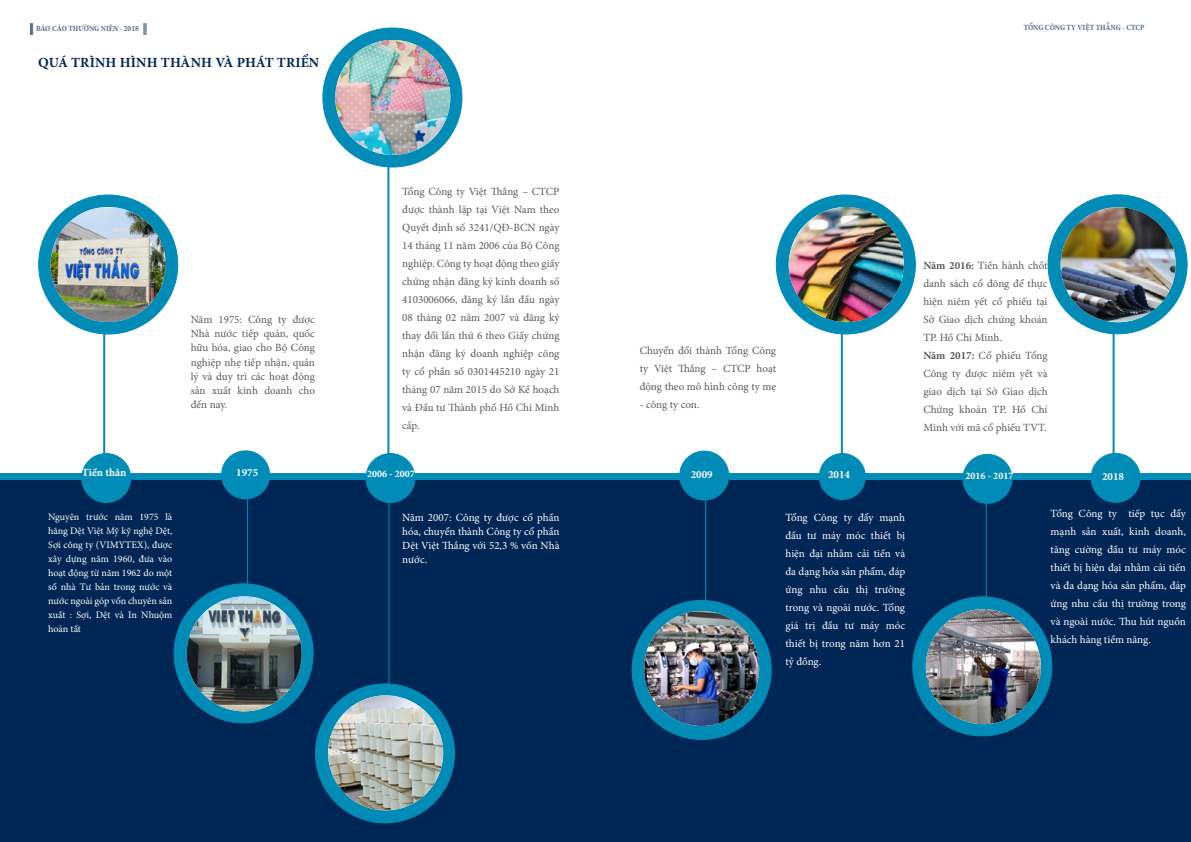
<style>
.page{position:relative;width:1191px;height:842px;background:#fff}
.page>*{position:absolute;margin:0;border:0;box-sizing:border-box;transform-origin:0 0}
.t1{font:700 14px "Minion Pro";letter-spacing:.01em;color:#002656}
.t2{font:11px/18px "Minion Pro";color:#58595b;text-align:justify}
.t3{font:11px/18px "Minion Pro";letter-spacing:-.005em;color:#fff;text-align:justify}
.t4{font:700 11px "Minion Pro";color:#fff}
.t5{font:10px/14px "Minion Pro";color:#fff;text-align:justify}
.t6{font:700 10px "Minion Pro";color:#fff}
.t7{font:700 condensed 8px "Minion Pro";color:#002656}
.s1{font-weight:700}
</style>
<div class="page">
<div style="left:0;top:473px;width:1191px;height:7px;background:#008cb6"></div>
<div style="left:0;top:480px;width:1191px;height:362px;background:#002656"></div>
<div style="left:82px;top:454px;width:49px;height:49px;background:#008cb6;border-radius:50%"></div>
<div style="left:81px;top:453px;width:50px;height:50px;border:1px solid #008cb6;border-radius:50%"></div>
<hr style="left:103px;top:334px;width:2px;height:120px;background:#008cb6">
<div style="left:39px;top:195px;width:139px;height:139px;background:#008cb6;border-radius:50%"></div>
<div style="left:221px;top:450px;width:49px;height:49px;background:#008cb6;border-radius:50%"></div>
<hr style="left:247px;top:499px;width:1px;height:85px;background:#008cb6">
<div style="left:174px;top:584px;width:139px;height:139px;background:#008cb6;border-radius:50%"></div>
<div style="left:366px;top:454px;width:49px;height:49px;background:#008cb6;border-radius:50%"></div>
<div style="left:365px;top:453px;width:50px;height:50px;border:1px solid #008cb6;border-radius:50%"></div>
<hr style="left:387px;top:167px;width:2px;height:287px;background:#008cb6">
<div style="left:323px;top:28px;width:139px;height:139px;background:#008cb6;border-radius:50%"></div>
<hr style="left:388px;top:485px;width:1px;height:199px;background:#008cb6">
<div style="left:315px;top:684px;width:139px;height:139px;background:#008cb6;border-radius:50%"></div>
<img style="left:51px;top:208px;width:115px;height:114px">
<img style="left:187px;top:596px;width:115px;height:115px;border-radius:58px">
<img style="left:335px;top:40px;width:115px;height:115px;border-radius:58px">
<img style="left:328px;top:695px;width:115px;height:115px;border-radius:57px">
<div style="left:819px;top:453px;width:46px;height:46px;background:#008cb6;border-radius:50%"></div>
<div style="left:819px;top:453px;width:47px;height:47px;border:1px solid #008cb6;border-radius:50%"></div>
<hr style="left:841px;top:333px;width:2px;height:120px;background:#008cb6">
<div style="left:776px;top:195px;width:139px;height:139px;background:#008cb6;border-radius:50%"></div>
<hr style="left:705px;top:481px;width:1px;height:120px;background:#008cb6">
<div style="left:632px;top:600px;width:139px;height:139px;background:#008cb6;border-radius:50%"></div>
<div style="left:679px;top:451px;width:49px;height:49px;background:#008cb6;border-radius:50%"></div>
<div style="left:679px;top:451px;width:50px;height:50px;border:1px solid #008cb6;border-radius:50%"></div>
<div style="left:1091px;top:453px;width:49px;height:49px;background:#008cb6;border-radius:50%"></div>
<div style="left:1090px;top:453px;width:50px;height:50px;border:1px solid #008cb6;border-radius:50%"></div>
<hr style="left:1112px;top:333px;width:2px;height:120px;background:#008cb6">
<div style="left:1048px;top:195px;width:139px;height:139px;background:#008cb6;border-radius:50%"></div>
<hr style="left:985px;top:477px;width:1px;height:120px;background:#008cb6">
<div style="left:912px;top:597px;width:139px;height:139px;background:#008cb6;border-radius:50%"></div>
<div style="left:963px;top:454px;width:49px;height:49px;background:#008cb6;border-radius:50%"></div>
<div style="left:962px;top:454px;width:50px;height:50px;border:1px solid #008cb6;border-radius:50%"></div>
<img style="left:644px;top:611px;width:115px;height:115px;border-radius:57px">
<img style="left:788px;top:207px;width:115px;height:115px;border-radius:58px">
<img style="left:925px;top:609px;width:115px;height:115px;border-radius:57px">
<img style="left:1060px;top:207px;width:115px;height:115px;border-radius:57px">
<p class="t7" style="left:36px;top:23px;width:104px">BÁO CÁO THƯỜNG NIÊN - 2018</p>
<p class="t7" style="left:1023px;top:22px;width:122px">TỔNG CÔNG TY VIỆT THẮNG - CTCP</p>
<p class="t1" style="left:38px;top:53px;width:282px">QUÁ TRÌNH HÌNH THÀNH VÀ PHÁT TRIỂN</p>
<p class="t2" style="left:191px;top:313px;width:126px;line-height:14px">Năm 1975: Công ty được Nhà nước tiếp quản, quốc hữu hóa, giao cho Bộ Công nghiệp nhẹ tiếp nhận, quản lý và duy trì các hoạt động sản xuất kinh doanh cho đến nay.</p>
<p class="t4" style="left:82px;top:465px;width:46px">Tiền thân</p>
<p class="t4" style="left:236px;top:465px;width:23px">1975</p>
<p class="t5" style="left:48px;top:510px;width:126px">Nguyên trước năm 1975 là hãng Dệt Việt Mỹ kỹ nghệ Dệt, Sợi công ty (VIMYTEX), được xây dựng năm 1960, đưa vào hoạt động từ năm 1962 do một số nhà Tư bản trong nước và nước ngoài góp vốn chuyên sản xuất : Sợi, Dệt và In Nhuộm hoàn tất</p>
<p class="t2" style="left:402px;top:182px;width:159px">Tổng Công ty Việt Thắng – CTCP được thành lập tại Việt Nam theo Quyết định số 3241/QĐ-BCN ngày 14 tháng 11 năm 2006 của Bộ Công nghiệp. Công ty hoạt động theo giấy chứng nhận đăng ký kinh doanh số 4103006066, đăng ký lần đầu ngày 08 tháng 02 năm 2007 và đăng ký thay đổi lần thứ 6 theo Giấy chứng nhận đăng ký doanh nghiệp công ty cổ phần số 0301445210 ngày 21 tháng 07 năm 2015 do Sở Kế hoạch và Đầu tư Thành phố Hồ Chí Minh cấp.</p>
<p class="t2" style="left:639px;top:342px;width:138px">Chuyển đổi thành Tổng Công ty Việt Thắng – CTCP hoạt động theo mô hình công ty mẹ</p>
<p class="t2" style="left:639px;top:395px;width:61px">- công ty con.</p>
<p class="t2" style="left:923px;top:256px;width:126px;text-align:left"><span class="s1">Năm 2016:</span> Tiến hành chốt danh sách cổ đông để thực hiện niêm yết cổ phiếu tại<br>Sở Giao dịch chứng khoán<br>TP. Hồ Chí Minh.<br><span class="s1">Năm 2017:</span> Cổ phiếu Tổng<br>Công ty được niêm yết và giao dịch tại Sở Giao dịch<br>Chứng khoán TP. Hồ Chí<br>Minh với mã cổ phiếu TVT.</p>
<p class="t6" style="left:367px;top:467px;width:49px">2006 - 2007</p>
<p class="t4" style="left:690px;top:467px;width:23px">2009</p>
<p class="t4" style="left:828px;top:467px;width:23px">2014</p>
<p class="t6" style="left:965px;top:469px;width:49px">2016 - 2017</p>
<p class="t4" style="left:1102px;top:469px;width:23px">2018</p>
<p class="t3" style="left:402px;top:510px;width:159px;line-height:14px">Năm 2007: Công ty được cổ phần hóa, chuyển thành Công ty cổ phần Dệt Việt Thắng với 52,3 % vốn Nhà nước.</p>
<p class="t3" style="left:785px;top:509px;width:121px">Tổng Công ty đẩy mạnh đầu tư máy móc thiết bị hiện đại nhằm cải tiến và đa dạng hóa sản phẩm, đáp ứng nhu cầu thị trường trong và ngoài nước. Tổng giá trị đầu tư máy móc thiết bị trong năm hơn 21 tỷ đồng.</p>
<p class="t3" style="left:1050px;top:504px;width:137px">Tổng Công ty tiếp tục đẩy mạnh sản xuất, kinh doanh, tăng cường đầu tư máy móc thiết bị hiện đại nhằm cải tiến và đa dạng hóa sản phẩm, đáp ứng nhu cầu thị trường trong và ngoài nước. Thu hút nguồn khách hàng tiềm năng.</p>
</div>
